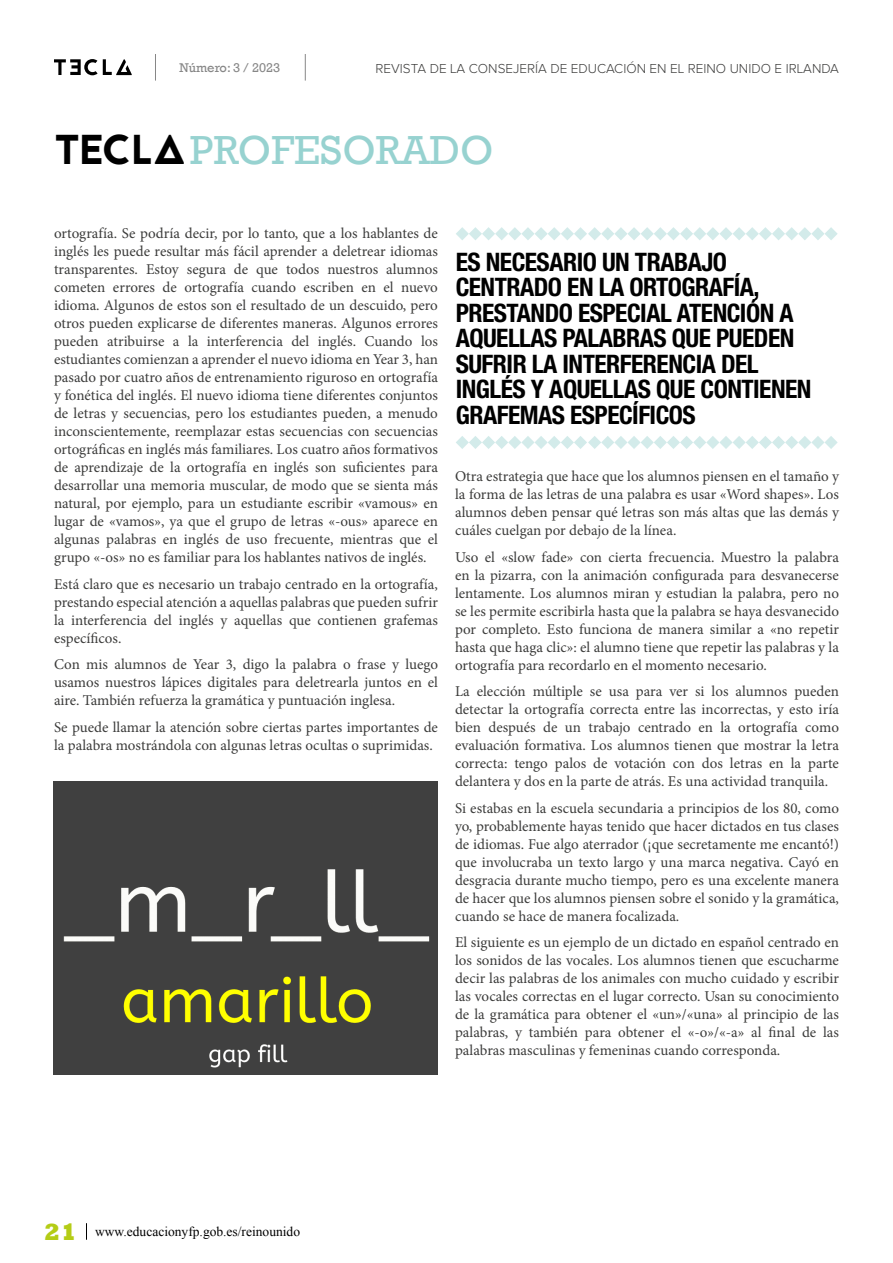
<style>
.page{position:relative;width:893px;height:1263px;background:#fff}
.page>*{position:absolute;margin:0;border:0;box-sizing:border-box;transform-origin:0 0}
.t1{font:41.55px "Rockwell";color:#97d2d0}
.t2{font:700 condensed 25.5px/25.5px "Helvetica Neue LT Std";letter-spacing:-.02em;color:#000}
.t3{font:15px/18px "Minion Pro";color:#3c3c3b;text-align:justify}
.t4{font:300 13.5px "Proxima Nova A";color:#3c3c3b}
.t5{font:13.5px "Times New Roman";color:#000}
.t6{font:12.9px "Rockwell";color:#878787}
.s1{font-family:"Jaapokkienchance";font-size:41.7px;color:#000}
.s2{font-family:"Rockwell";font-weight:800;font-size:24px;color:#b4cc16}
</style>
<div class="page">
<svg style="left:86px;top:1223px;width:1px;height:17px"></svg>
<svg style="left:155px;top:54px;width:1px;height:27px"></svg>
<svg style="left:54px;top:59px;width:78px;height:16px"></svg>
<svg style="left:305px;top:54px;width:1px;height:27px"></svg>
<img style="left:54px;top:781px;width:384px;height:294px">
<svg style="left:456px;top:227px;width:382px;height:13px"></svg>
<svg style="left:456px;top:436px;width:382px;height:13px"></svg>
<p class="t6" style="left:179px;top:60px;width:102px">Número: 3 / 2023</p>
<p class="t4" style="left:375px;top:61px;width:465px">REVISTA DE LA CONSEJERÍA DE EDUCACIÓN EN EL REINO UNIDO E IRLANDA</p>
<h1 class="t1" style="left:54px;top:126px;width:441px"><span class="s1">TECLA</span>PROFESORADO</h1>
<p class="t3" style="left:54px;top:224px;width:385px">ortografía. Se podría decir, por lo tanto, que a los hablantes de inglés les puede resultar más fácil aprender a deletrear idiomas transparentes. Estoy segura de que todos nuestros alumnos cometen errores de ortografía cuando escriben en el nuevo idioma. Algunos de estos son el resultado de un descuido, pero otros pueden explicarse de diferentes maneras. Algunos errores pueden atribuirse a la interferencia del inglés. Cuando los estudiantes comienzan a aprender el nuevo idioma en Year 3, han pasado por cuatro años de entrenamiento riguroso en ortografía y fonética del inglés. El nuevo idioma tiene diferentes conjuntos de letras y secuencias, pero los estudiantes pueden, a menudo inconscientemente, reemplazar estas secuencias con secuencias ortográficas en inglés más familiares. Los cuatro años formativos de aprendizaje de la ortografía en inglés son suficientes para desarrollar una memoria muscular, de modo que se sienta más natural, por ejemplo, para un estudiante escribir «vamous» en lugar de «vamos», ya que el grupo de letras «-ous» aparece en algunas palabras en inglés de uso frecuente, mientras que el grupo «-os» no es familiar para los hablantes nativos de inglés.</p>
<p class="t3" style="left:54px;top:575px;width:385px">Está claro que es necesario un trabajo centrado en la ortografía, prestando especial atención a aquellas palabras que pueden sufrir la interferencia del inglés y aquellas que contienen grafemas específicos.</p>
<p class="t3" style="left:54px;top:655px;width:385px">Con mis alumnos de Year 3, digo la palabra o frase y luego usamos nuestros lápices digitales para deletrearla juntos en el aire. También refuerza la gramática y puntuación inglesa.</p>
<p class="t3" style="left:54px;top:718px;width:385px">Se puede llamar la atención sobre ciertas partes importantes de la palabra mostrándola con algunas letras ocultas o suprimidas.</p>
<h2 class="t2" style="left:456px;top:248px;width:357px">ES NECESARIO UN TRABAJO<br>CENTRADO EN LA ORTOGRAFÍA,<br>PRESTANDO ESPECIAL ATENCIÓN A<br>AQUELLAS PALABRAS QUE PUEDEN<br>SUFRIR LA INTERFERENCIA DEL<br>INGLÉS Y AQUELLAS QUE CONTIENEN<br>GRAFEMAS ESPECÍFICOS</h2>
<p class="t3" style="left:455px;top:467px;width:385px">Otra estrategia que hace que los alumnos piensen en el tamaño y la forma de las letras de una palabra es usar «Word shapes». Los alumnos deben pensar qué letras son más altas que las demás y cuáles cuelgan por debajo de la línea.</p>
<p class="t3" style="left:455px;top:548px;width:386px">Uso el «slow fade» con cierta frecuencia. Muestro la palabra en la pizarra, con la animación configurada para desvanecerse lentamente. Los alumnos miran y estudian la palabra, pero no se les permite escribirla hasta que la palabra se haya desvanecido por completo. Esto funciona de manera similar a «no repetir hasta que haga clic»: el alumno tiene que repetir las palabras y la ortografía para recordarlo en el momento necesario.</p>
<p class="t3" style="left:455px;top:682px;width:385px">La elección múltiple se usa para ver si los alumnos pueden detectar la ortografía correcta entre las incorrectas, y esto iría bien después de un trabajo centrado en la ortografía como evaluación formativa. Los alumnos tienen que mostrar la letra correcta: tengo palos de votación con dos letras en la parte delantera y dos en la parte de atrás. Es una actividad tranquila.</p>
<p class="t3" style="left:455px;top:799px;width:386px">Si estabas en la escuela secundaria a principios de los 80, como yo, probablemente hayas tenido que hacer dictados en tus clases de idiomas. Fue algo aterrador (¡que secretamente me encantó!) que involucraba un texto largo y una marca negativa. Cayó en desgracia durante mucho tiempo, pero es una excelente manera de hacer que los alumnos piensen sobre el sonido y la gramática, cuando se hace de manera focalizada.</p>
<p class="t3" style="left:455px;top:933px;width:385px">El siguiente es un ejemplo de un dictado en español centrado en los sonidos de las vocales. Los alumnos tienen que escucharme decir las palabras de los animales con mucho cuidado y escribir las vocales correctas en el lugar correcto. Usan su conocimiento de la gramática para obtener el «un»/«una» al principio de las palabras, y también para obtener el «-o»/«-a» al final de las palabras masculinas y femeninas cuando corresponda.</p>
<p class="t5" style="left:44px;top:1222px;width:258px"><span class="s2">21</span> www.educacionyfp.gob.es/reinounido</p>
</div>
